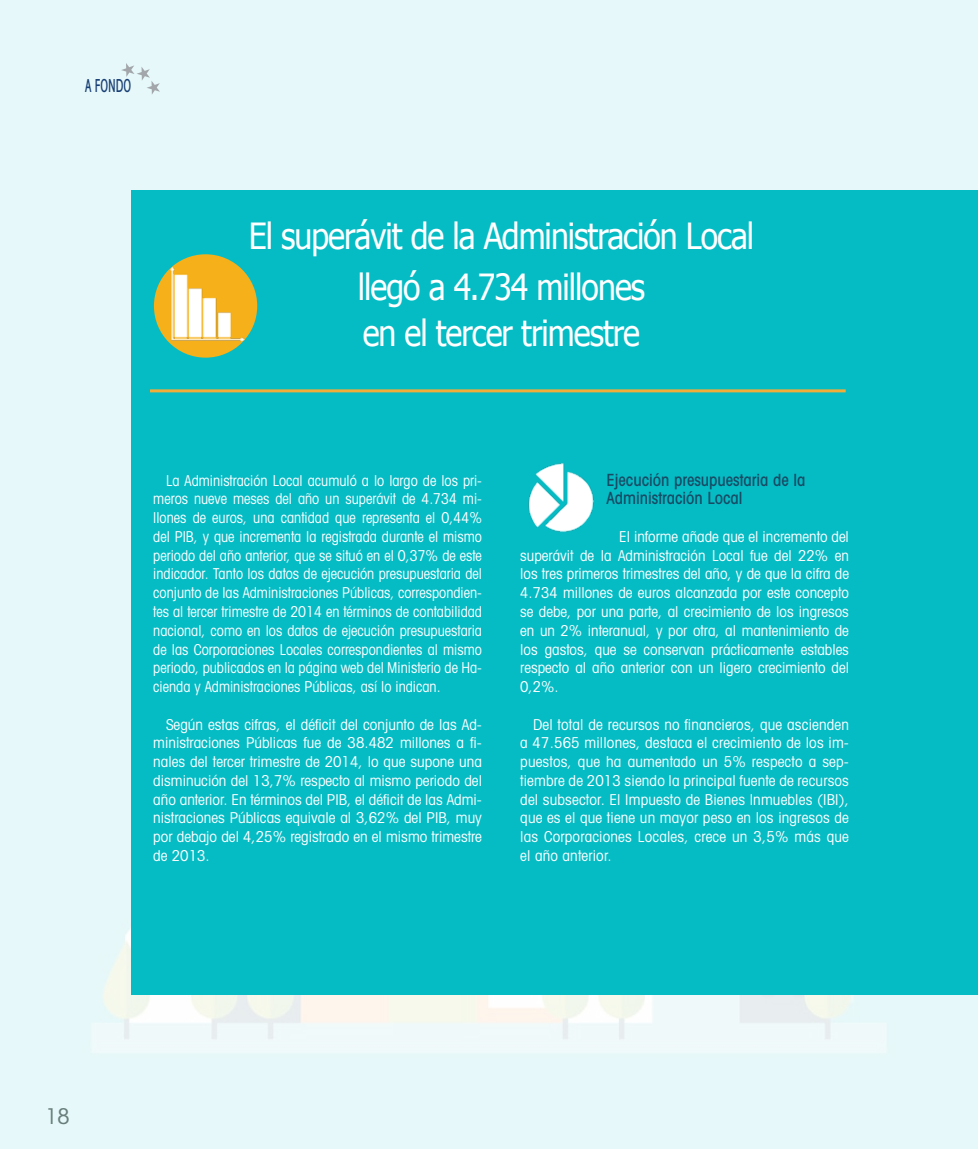
<style>
.page{position:relative;width:978px;height:1149px;background:#fff}
.page>*{position:absolute;margin:0;border:0;box-sizing:border-box;transform-origin:0 0}
.t1{font:36px/51px "Tahoma";letter-spacing:-.03em;color:#fff;text-align:center;scale:.89 1}
.t2{font:condensed 21.75px "Avant Garde";color:#727874}
.t3{font:500 condensed 17.85px "Avant Garde";color:#183f75;scale:.7 1}
.t4{font:500 condensed 16.8px/18.8px "Avant Garde";color:#184b64}
.t5{font:condensed 15px/18.8px "Avant Garde";color:#fff;text-align:justify}
.t6{font:condensed 15px/18.8px "Avant Garde";color:#fff;text-align:justify;scale:.95 1}
</style>
<div class="page">
<img style="left:0;top:0;width:978px;height:1148px">
<div style="left:131px;top:190px;width:847px;height:804px;background:#05bcc5"></div>
<hr style="left:150px;top:389px;width:696px;height:3px;background:#f1ad39">
<img style="left:528px;top:463px;width:66px;height:69px">
<div style="left:154px;top:254px;width:103px;height:103px;background:#f6b01a;border-radius:50%"></div>
<img style="left:154px;top:265px;width:92px;height:77px">
<svg style="left:121px;top:63px;width:39px;height:32px"></svg>
<p class="t3" style="left:85px;top:75px;width:67px">A FONDO</p>
<h1 class="t1" style="left:249px;top:208px;width:569px">El superávit de la Administración Local llegó a 4.734 millones</h1>
<h1 class="t1" style="left:363px;top:306px;width:313px">en el tercer trimestre</h1>
<p class="t6" style="left:153px;top:470px;width:348px;text-indent:13px">La Administración Local acumuló a lo largo de los pri&shy;meros nueve meses del año un superávit de 4.734 mi&shy;llones de euros, una cantidad que representa el 0,44% del PIB, y que incrementa la registrada durante el mismo periodo del año anterior, que se situó en el 0,37% de este indicador. Tanto los datos de ejecución presupuestaria del conjunto de las Administraciones Públicas, correspondien&shy;tes al tercer trimestre de 2014 en términos de contabilidad nacional, como en los datos de ejecución presupuestaria de las Corporaciones Locales correspondientes al mismo periodo, publicados en la página web del Ministerio de Ha&shy;cienda y Administraciones Públicas, así lo indican.</p>
<p class="t5" style="left:153px;top:714px;width:330px;text-indent:13px">Según estas cifras, el déficit del conjunto de las Ad&shy;ministraciones Públicas fue de 38.482 millones a fi&shy;nales del tercer trimestre de 2014, lo que supone una disminución del 13,7% respecto al mismo periodo del año anterior. En términos del PIB, el déficit de las Admi&shy;nistraciones Públicas equivale al 3,62% del PIB, muy por debajo del 4,25% registrado en el mismo trimestre de 2013.</p>
<p class="t4" style="left:606px;top:470px;width:201px">Ejecución presupuestaria de la<br>Administración Local</p>
<p class="t5" style="left:520px;top:526px;width:330px;text-indent:99px">El informe añade que el incremento del superávit de la Administración Local fue del 22% en los tres primeros trimestres del año, y de que la cifra de 4.734 millones de euros alcanzada por este concepto se debe, por una parte, al crecimiento de los ingresos en un 2% interanual, y por otra, al mantenimiento de los gastos, que se conservan prácticamente estables respecto al año anterior con un ligero crecimiento del 0,2%.</p>
<p class="t5" style="left:520px;top:714px;width:330px;text-indent:13px">Del total de recursos no financieros, que ascienden a 47.565 millones, destaca el crecimiento de los im&shy;puestos, que ha aumentado un 5% respecto a sep&shy;tiembre de 2013 siendo la principal fuente de recursos del subsector. El Impuesto de Bienes Inmuebles (IBI), que es el que tiene un mayor peso en los ingresos de las Corporaciones Locales, crece un 3,5% más que el año anterior.</p>
<h2 class="t2" style="left:45px;top:1101px;width:26px">18</h2>
</div>
